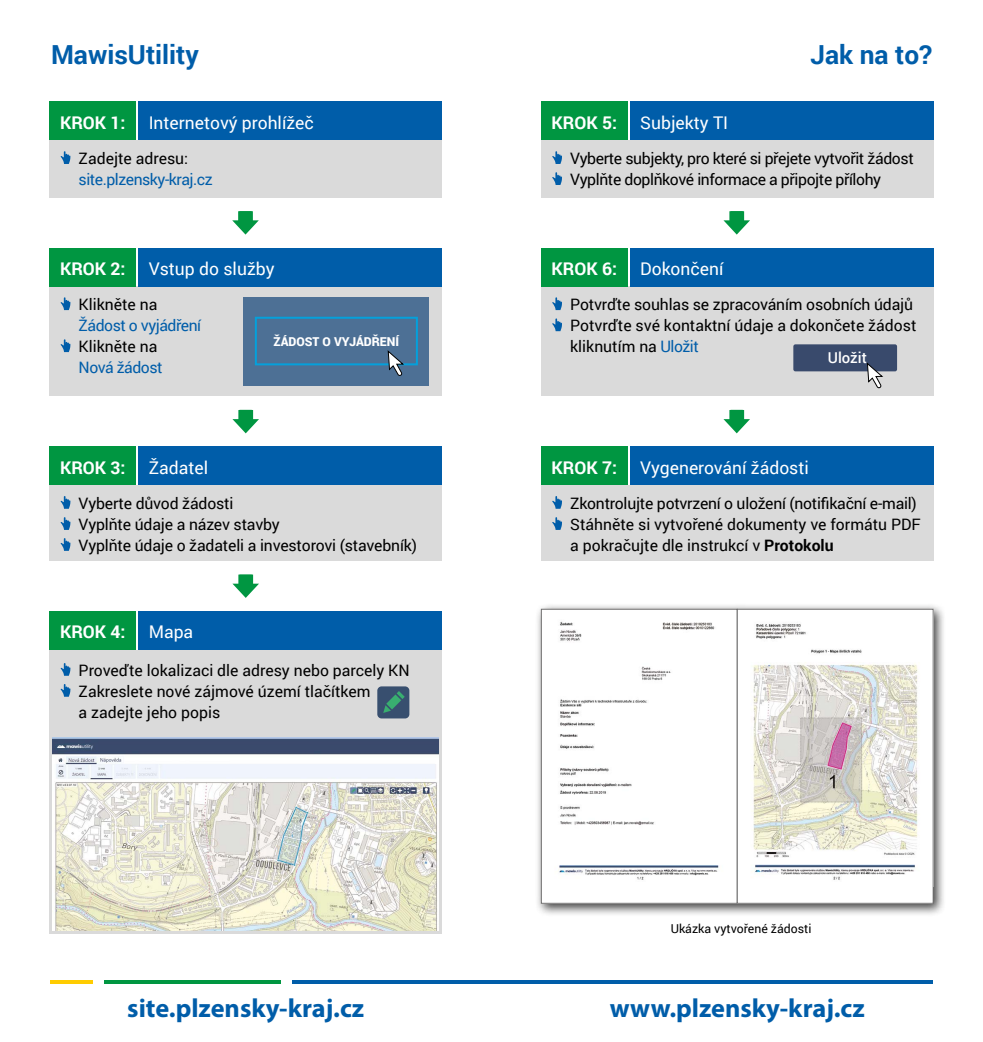
<style>
.page{position:relative;width:983px;height:1042px;background:#fff}
.page>*{position:absolute;margin:0;border:0;box-sizing:border-box;transform-origin:0 0}
.t1{font:700 26.25px "Myriad Pro";color:#005da9}
.t2{font:700 26.25px "Roboto";color:#005da9}
.t3{font:17.5px "Roboto";color:#fff}
.t4{font:700 17.5px "Roboto";color:#fff}
.t5{font:15.75px/21px "Roboto";letter-spacing:-.01em;color:#000}
.t6{font:15.75px "Roboto";letter-spacing:-.03em;color:#005da9}
.t7{font:500 14.88px "Roboto";color:#fff}
.t8{font:12.25px "Roboto";color:#000}
.t9{font:900 12.25px "Roboto";color:#fff}
.s1{color:#005da9}
.s2{font-weight:700}
</style>
<div class="page">
<div style="left:50px;top:650px;width:391px;height:283px;background:#dadada"></div>
<img style="left:53px;top:737px;width:385px;height:193px">
<div style="left:50px;top:140px;width:391px;height:57px;background:#dadada"></div>
<div style="left:50px;top:286px;width:391px;height:110px;background:#dadada"></div>
<div style="left:540px;top:286px;width:393px;height:110px;background:#dadada"></div>
<div style="left:50px;top:485px;width:391px;height:75px;background:#dadada"></div>
<div style="left:540px;top:140px;width:393px;height:57px;background:#dadada"></div>
<div style="left:540px;top:485px;width:393px;height:75px;background:#dadada"></div>
<svg style="left:232px;top:211px;width:27px;height:24px"></svg>
<svg style="left:232px;top:410px;width:27px;height:23px"></svg>
<svg style="left:232px;top:574px;width:27px;height:24px"></svg>
<svg style="left:723px;top:211px;width:26px;height:24px"></svg>
<svg style="left:723px;top:410px;width:26px;height:23px"></svg>
<div style="left:535px;top:602px;width:411px;height:315px;background:#000;opacity:.75"></div>
<div style="left:541px;top:609px;width:196px;height:294px;background:#fff"></div>
<img style="left:558px;top:621px;width:161px;height:259px">
<div style="left:540px;top:609px;width:197px;height:295px;border:1px solid #706f6f"></div>
<svg style="left:738px;top:611px;width:193px;height:291px"></svg>
<div style="left:736px;top:609px;width:197px;height:295px;border:1px solid #706f6f"></div>
<div style="left:138px;top:102px;width:303px;height:38px;background:#005da9"></div>
<div style="left:629px;top:102px;width:304px;height:38px;background:#005da9"></div>
<div style="left:629px;top:248px;width:304px;height:38px;background:#005da9"></div>
<div style="left:629px;top:447px;width:304px;height:38px;background:#005da9"></div>
<div style="left:138px;top:248px;width:303px;height:38px;background:#005da9"></div>
<div style="left:138px;top:447px;width:303px;height:38px;background:#005da9"></div>
<div style="left:138px;top:611px;width:303px;height:39px;background:#005da9"></div>
<div style="left:50px;top:102px;width:86px;height:38px;background:#009641"></div>
<div style="left:540px;top:102px;width:87px;height:38px;background:#009641"></div>
<div style="left:540px;top:248px;width:87px;height:38px;background:#009641"></div>
<div style="left:541px;top:447px;width:86px;height:38px;background:#009641"></div>
<div style="left:50px;top:248px;width:86px;height:38px;background:#009641"></div>
<div style="left:50px;top:447px;width:86px;height:38px;background:#009641"></div>
<div style="left:50px;top:611px;width:86px;height:39px;background:#009641"></div>
<svg style="left:61px;top:151px;width:9px;height:13px"></svg>
<svg style="left:552px;top:151px;width:10px;height:13px"></svg>
<svg style="left:552px;top:172px;width:10px;height:13px"></svg>
<svg style="left:552px;top:297px;width:10px;height:13px"></svg>
<svg style="left:552px;top:318px;width:10px;height:13px"></svg>
<svg style="left:552px;top:496px;width:10px;height:13px"></svg>
<svg style="left:552px;top:517px;width:10px;height:13px"></svg>
<svg style="left:61px;top:297px;width:9px;height:13px"></svg>
<svg style="left:61px;top:339px;width:9px;height:13px"></svg>
<svg style="left:61px;top:496px;width:9px;height:13px"></svg>
<svg style="left:61px;top:517px;width:9px;height:13px"></svg>
<svg style="left:61px;top:538px;width:9px;height:13px"></svg>
<svg style="left:61px;top:663px;width:9px;height:13px"></svg>
<svg style="left:61px;top:684px;width:9px;height:13px"></svg>
<div style="left:377px;top:686px;width:32px;height:32px;background:#384f6f;border-radius:4px"></div>
<svg style="left:383px;top:691px;width:21px;height:22px"></svg>
<div style="left:793px;top:344px;width:103px;height:27px;background:#394a6c;border-radius:2px"></div>
<svg style="left:866px;top:362px;width:18px;height:27px"></svg>
<svg style="left:50px;top:980px;width:42px;height:3px"></svg>
<svg style="left:105px;top:980px;width:176px;height:3px"></svg>
<hr style="left:292px;top:980px;width:641px;height:3px;background:#005da9">
<svg style="left:243px;top:297px;width:186px;height:89px;background:#4a7298"></svg>
<h1 class="t2" style="left:51px;top:37px;width:149px">MawisUtility</h1>
<p class="t3" style="left:149px;top:110px;width:166px">Internetový prohlížeč</p>
<p class="t3" style="left:640px;top:110px;width:89px">Subjekty TI</p>
<p class="t4" style="left:60px;top:110px;width:67px">KROK 1:</p>
<p class="t4" style="left:551px;top:110px;width:67px">KROK 5:</p>
<h1 class="t2" style="left:809px;top:37px;width:124px">Jak na to?</h1>
<p class="t5" style="left:79px;top:147px;width:111px">Zadejte adresu:</p>
<p class="t6" style="left:79px;top:168px;width:136px">site.plzensky-kraj.cz</p>
<p class="t4" style="left:60px;top:256px;width:67px">KROK 2:</p>
<p class="t3" style="left:149px;top:256px;width:127px">Vstup do služby</p>
<p class="t5" style="left:79px;top:293px;width:80px">Klikněte na</p>
<p class="t6" style="left:79px;top:314px;width:124px">Žádost o vyjádření</p>
<p class="t5" style="left:79px;top:335px;width:80px">Klikněte na</p>
<p class="t6" style="left:79px;top:356px;width:85px">Nová žádost</p>
<p class="t4" style="left:60px;top:455px;width:67px">KROK 3:</p>
<p class="t3" style="left:149px;top:455px;width:61px">Žadatel</p>
<p class="t9" style="left:273px;top:333px;width:127px">ŽÁDOST O VYJÁDŘENÍ</p>
<p class="t5" style="left:79px;top:492px;width:340px">Vyberte důvod žádosti<br>Vyplňte údaje a název stavby<br>Vyplňte údaje o žadateli a investorovi (stavebník)</p>
<p class="t4" style="left:60px;top:619px;width:67px">KROK 4:</p>
<p class="t3" style="left:149px;top:620px;width:46px">Mapa</p>
<p class="t5" style="left:79px;top:659px;width:332px">Proveďte lokalizaci dle adresy nebo parcely KN<br>Zakreslete nové zájmové území tlačítkem<br>a zadejte jeho popis</p>
<p class="t5" style="left:570px;top:147px;width:345px">Vyberte subjekty, pro které si přejete vytvořit žádost<br>Vyplňte doplňkové informace a připojte přílohy</p>
<p class="t4" style="left:551px;top:256px;width:67px">KROK 6:</p>
<p class="t3" style="left:640px;top:256px;width:85px">Dokončení</p>
<p class="t5" style="left:570px;top:293px;width:347px">Potvrďte souhlas se zpracováním osobních údajů<br>Potvrďte své kontaktní údaje a dokončete žádost kliknutím na <span class="s1">Uložit</span></p>
<p class="t7" style="left:827px;top:347px;width:41px">Uložit</p>
<p class="t4" style="left:551px;top:455px;width:67px">KROK 7:</p>
<p class="t3" style="left:640px;top:455px;width:170px">Vygenerování žádosti</p>
<p class="t5" style="left:570px;top:492px;width:352px">Zkontrolujte potvrzení o uložení (notifikační e-mail)<br>Stáhněte si vytvořené dokumenty ve formátu PDF a pokračujte dle instrukcí v <span class="s2">Protokolu</span></p>
<p class="t8" style="left:670px;top:920px;width:142px">Ukázka vytvořené žádosti</p>
<h1 class="t1" style="left:127px;top:991px;width:238px">site.plzensky-kraj.cz</h1>
<h1 class="t1" style="left:609px;top:991px;width:256px">www.plzensky-kraj.cz</h1>
</div>
